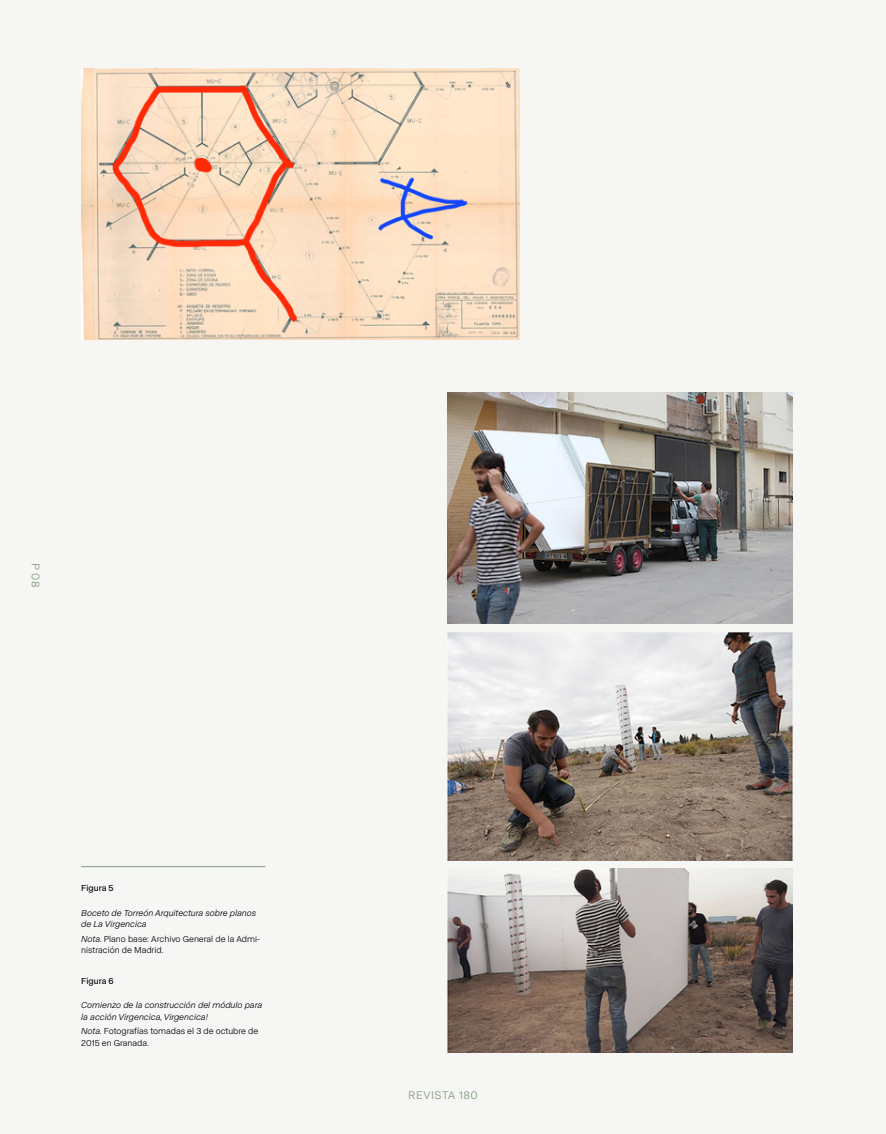
<style>
.page{position:relative;width:886px;height:1134px;background:#f6f7f5}
.page>*{position:absolute;margin:0;border:0;box-sizing:border-box;transform-origin:0 0}
.t1{font:11.25px "ABC Normal";letter-spacing:.05em;color:#81997a}
.t2{font:italic 8.75px/11.2px "ABC Normal";color:#000}
.t3{font:8.75px/11.2px "ABC Normal";color:#000}
.t4{font:8.75px "ABC Normal";color:#000}
.s1{font-style:italic}
</style>
<div class="page">
<img style="left:81px;top:69px;width:438px;height:270px">
<img style="left:447px;top:393px;width:345px;height:231px">
<img style="left:447px;top:632px;width:345px;height:228px">
<img style="left:447px;top:869px;width:345px;height:184px">
<hr style="left:81px;top:866px;width:185px;height:1px;background:#81997a">
<p class="t1" style="left:43px;top:563px;width:26px;rotate:90deg">P 08</p>
<p class="t4" style="left:81px;top:882px;width:34px">Figura 5</p>
<p class="t2" style="left:81px;top:906px;width:176px">Boceto de Torreón Arquitectura sobre planos de La Virgencica</p>
<p class="t3" style="left:81px;top:932px;width:180px"><span class="s1">Nota.</span> Plano base: Archivo General de la Admi&shy;nistración de Madrid.</p>
<p class="t4" style="left:81px;top:975px;width:34px">Figura 6</p>
<p class="t2" style="left:81px;top:999px;width:182px">Comienzo de la construcción del módulo para la acción Virgencica, Virgencica!</p>
<p class="t3" style="left:81px;top:1025px;width:179px"><span class="s1">Nota.</span> Fotografías tomadas el 3 de octubre de<br>2015 en Granada.</p>
<p class="t1" style="left:408px;top:1088px;width:71px">REVISTA 180</p>
</div>
